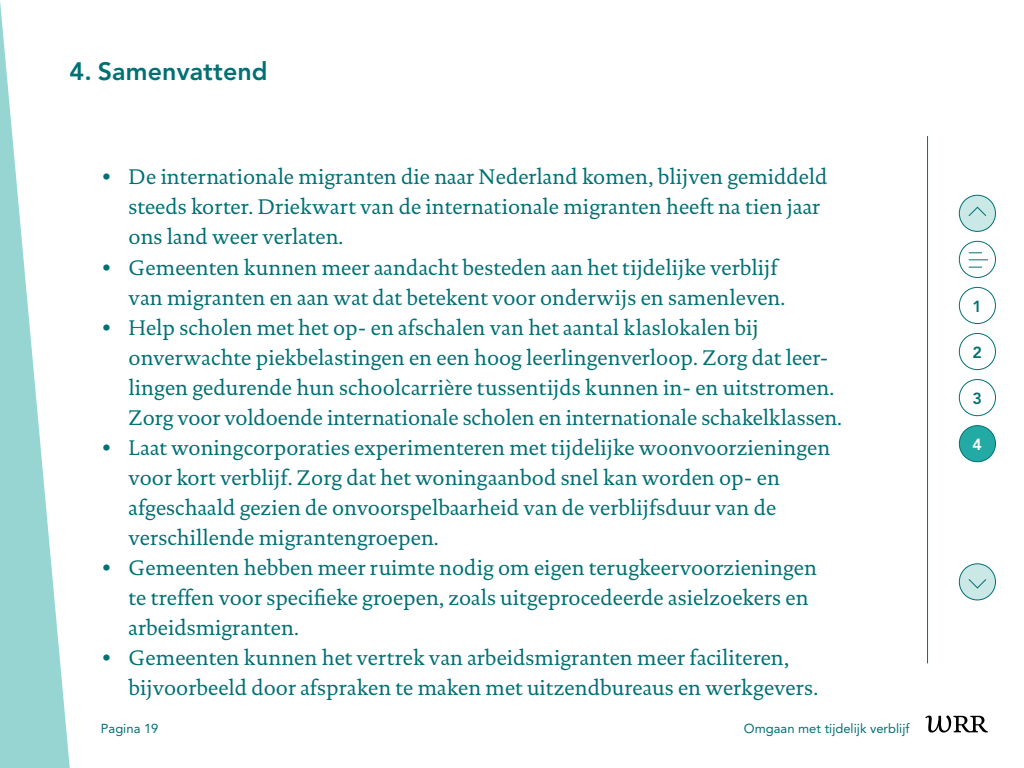
<style>
.page{position:relative;width:1024px;height:768px;background:#fff}
.page>*{position:absolute;margin:0;border:0;box-sizing:border-box;transform-origin:0 0}
.H2_Hoofdstuktitel{font:800 25px "Avenir LT Std";letter-spacing:.005em;color:#007073}
.P_Intro_opsomming{font:21.5px/30px "DTL Documenta TOT";color:#007073}
.t1{font:800 16px "Avenir LT Std";color:#007073}
.t2{font:800 16px "Avenir LT Std";color:#fff}
.t3{font:13px "Avenir LT Std";color:#007073}
</style>
<div class="page">
<svg style="left:0;top:1px;width:70px;height:767px"></svg>
<svg style="left:925px;top:715px;width:63px;height:17px"></svg>
<hr style="left:927px;top:136px;width:1px;height:527px;background:#007073">
<div style="left:959px;top:379px;width:37px;height:37px;border:1px solid #007073;border-radius:50%"></div>
<div style="left:959px;top:333px;width:37px;height:37px;border:1px solid #007073;border-radius:50%"></div>
<div style="left:959px;top:287px;width:37px;height:37px;border:1px solid #007073;border-radius:50%"></div>
<div style="left:959px;top:564px;width:36px;height:36px;background:#c9e8e6;border-radius:50%"></div>
<div style="left:959px;top:563px;width:37px;height:37px;border:1px solid #007073;border-radius:50%"></div>
<svg style="left:968px;top:579px;width:19px;height:10px"></svg>
<div style="left:959px;top:195px;width:36px;height:36px;background:#c9e8e6;border-radius:50%"></div>
<div style="left:959px;top:195px;width:37px;height:37px;border:1px solid #007073;border-radius:50%"></div>
<svg style="left:968px;top:206px;width:19px;height:11px"></svg>
<div style="left:959px;top:241px;width:37px;height:37px;border:1px solid #007073;border-radius:50%"></div>
<svg style="left:969px;top:259px;width:19px;height:1px"></svg>
<svg style="left:969px;top:252px;width:13px;height:1px"></svg>
<svg style="left:969px;top:267px;width:13px;height:1px"></svg>
<div style="left:959px;top:426px;width:36px;height:36px;background:#24aaa5;border-radius:50%"></div>
<div style="left:959px;top:425px;width:37px;height:37px;border:1px solid #007073;border-radius:50%"></div>
<h2 class="H2_Hoofdstuktitel" style="left:69px;top:57px;width:200px">4. Samenvattend</h2>
<p class="P_Intro_opsomming" style="left:129px;top:162px;width:700px;text-indent:-28px">• De internationale migranten die naar Nederland komen, blijven gemiddeld steeds korter. Driekwart van de internationale migranten heeft na tien jaar ons land weer verlaten.</p>
<p class="P_Intro_opsomming" style="left:129px;top:252px;width:658px;text-indent:-28px">• Gemeenten kunnen meer aandacht besteden aan het tijdelijke verblijf van migranten en aan wat dat betekent voor onderwijs en samenleven.</p>
<p class="P_Intro_opsomming" style="left:129px;top:312px;width:715px;text-indent:-28px">• Help scholen met het op- en afschalen van het aantal klaslokalen bij onverwachte piekbelastingen en een hoog leerlingenverloop. Zorg dat leer&shy;lingen gedurende hun schoolcarrière tussentijds kunnen in- en uitstromen.<br>Zorg voor voldoende internationale scholen en internationale schakelklassen.</p>
<p class="P_Intro_opsomming" style="left:129px;top:432px;width:703px;text-indent:-28px">• Laat woningcorporaties experimenteren met tijdelijke woonvoorzieningen voor kort verblijf. Zorg dat het woningaanbod snel kan worden op- en afgeschaald gezien de onvoorspelbaarheid van de verblijfsduur van de verschillende migrantengroepen.</p>
<p class="P_Intro_opsomming" style="left:129px;top:552px;width:690px;text-indent:-28px">• Gemeenten hebben meer ruimte nodig om eigen terugkeervoorzieningen te treffen voor specifieke groepen, zoals uitgeprocedeerde asielzoekers en arbeidsmigranten.</p>
<p class="P_Intro_opsomming" style="left:129px;top:642px;width:691px;text-indent:-28px">• Gemeenten kunnen het vertrek van arbeidsmigranten meer faciliteren, bijvoorbeeld door afspraken te maken met uitzendbureaus en werkgevers.</p>
<p class="t3" style="left:101px;top:721px;width:59px">Pagina 19</p>
<p class="t3" style="left:744px;top:721px;width:167px">Omgaan met tijdelijk verblijf</p>
<p class="t1" style="left:972px;top:296px;width:11px">1</p>
<p class="t1" style="left:972px;top:343px;width:11px">2</p>
<p class="t1" style="left:972px;top:389px;width:11px">3</p>
<p class="t2" style="left:972px;top:435px;width:11px">4</p>
</div>
